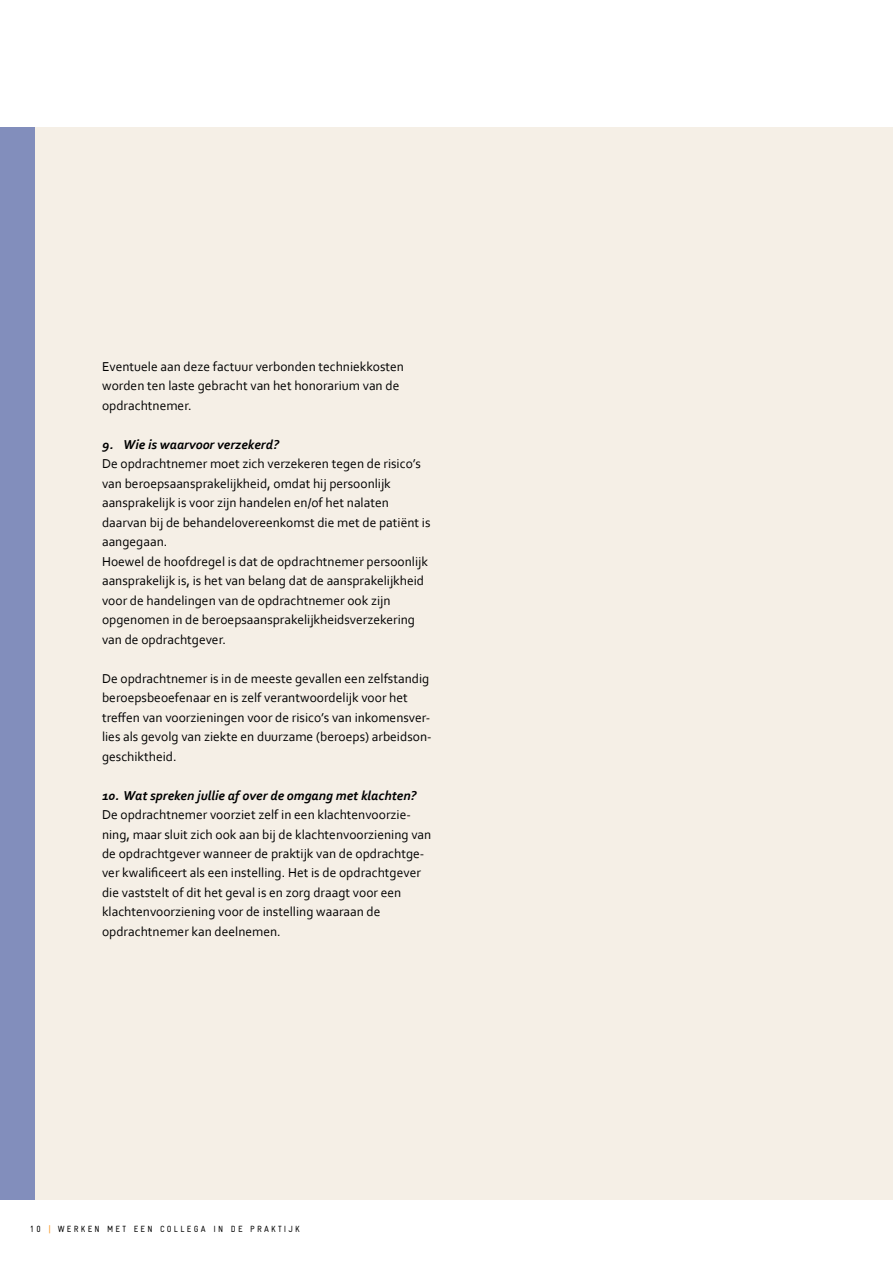
<style>
.page{position:relative;width:893px;height:1263px;background:#fff}
.page>*{position:absolute;margin:0;border:0;box-sizing:border-box;transform-origin:0 0}
.t1{font:13.5px/19.5px "Corbel";color:#000}
.t2{font:italic 700 13.5px "Corbel";color:#000}
.t3{font:9px "Gravur Condensed";letter-spacing:.25em;color:#000}
.s1{color:#f7941e}
</style>
<div class="page">
<div style="left:0;top:127px;width:893px;height:1072px;background:#f5efe6"></div>
<div style="left:0;top:127px;width:34px;height:1072px;background:#828ebc"></div>
<p class="t1" style="left:102px;top:356px;width:303px">Eventuele aan deze factuur verbonden techniekkosten worden ten laste gebracht van het honorarium van de opdrachtnemer.</p>
<p class="t2" style="left:102px;top:436px;width:179px">9. Wie is waarvoor verzekerd?</p>
<p class="t1" style="left:102px;top:453px;width:330px">De opdrachtnemer moet zich verzekeren tegen de risico’s van beroepsaansprakelijkheid, omdat hij persoonlijk aansprakelijk is voor zijn handelen en/of het nalaten daarvan bij de behandelovereenkomst die met de patiënt is aangegaan.<br>Hoewel de hoofdregel is dat de opdrachtnemer persoonlijk aansprakelijk is, is het van belang dat de aansprakelijkheid voor de handelingen van de opdrachtnemer ook zijn opgenomen in de beroepsaansprakelijkheidsverzekering van de opdrachtgever.</p>
<p class="t1" style="left:102px;top:668px;width:331px">De opdrachtnemer is in de meeste gevallen een zelfstandig beroepsbeoefenaar en is zelf verantwoordelijk voor het treffen van voorzieningen voor de risico’s van inkomensver&shy;lies als gevolg van ziekte en duurzame (beroeps) arbeidson&shy;geschiktheid.</p>
<p class="t2" style="left:102px;top:787px;width:316px">10. Wat spreken jullie af over de omgang met klachten?</p>
<p class="t1" style="left:102px;top:804px;width:331px">De opdrachtnemer voorziet zelf in een klachtenvoorzie&shy;ning, maar sluit zich ook aan bij de klachtenvoorziening van de opdrachtgever wanneer de praktijk van de opdrachtge&shy;ver kwalificeert als een instelling. Het is de opdrachtgever die vaststelt of dit het geval is en zorg draagt voor een klachtenvoorziening voor de instelling waaraan de opdrachtnemer kan deelnemen.</p>
<p class="t3" style="left:30px;top:1223px;width:272px">10 <span class="s1">|</span> WERKEN MET EEN COLLEGA IN DE PRAKTIJK</p>
</div>
